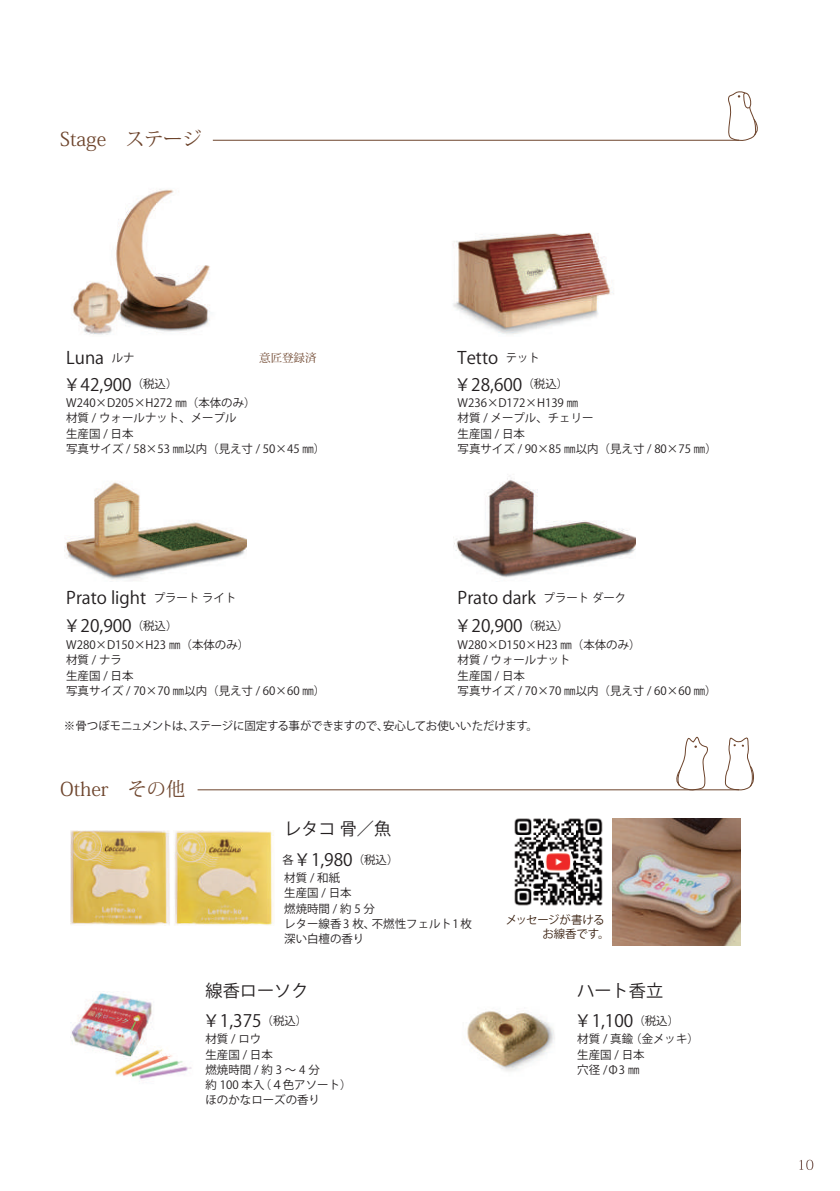
<style>
.page{position:relative;width:840px;height:1191px;background:#fff}
.page>*{position:absolute;margin:0;border:0;box-sizing:border-box;transform-origin:0 0}
.t1{font:19px "Koz Min Pr 6 N";color:#6d442c}
.t2{font:17.2px "Koz Go Pro";color:#231f20}
.t3{font:11.4px/15.2px "Koz Go Pro";color:#231f20}
.t4{font:11.4px "Koz Go Pr 6 N";letter-spacing:-.03em;color:#231f20}
.t5{font:11.4px/13.8px "Koz Go Pr 6 N";letter-spacing:-.015em;color:#3a2111}
.t6{font:11.4px "Koz Min Pr 6 N";color:#6d442c}
.s1{font-size:11.4px}
</style>
<div class="page">
<svg style="left:799px;top:1159px;width:14px;height:11px"></svg>
<img style="left:70px;top:830px;width:100px;height:95px">
<img style="left:173px;top:830px;width:101px;height:95px">
<hr style="left:197px;top:789px;width:542px;height:1px;background:#6d442c">
<svg style="left:674px;top:737px;width:34px;height:54px"></svg>
<hr style="left:213px;top:140px;width:526px;height:1px;background:#6d442c">
<svg style="left:727px;top:91px;width:31px;height:50px"></svg>
<svg style="left:724px;top:738px;width:30px;height:52px"></svg>
<img style="left:70px;top:991px;width:122px;height:88px">
<img style="left:467px;top:1011px;width:88px;height:60px">
<img style="left:72px;top:189px;width:138px;height:146px">
<img style="left:453px;top:232px;width:161px;height:102px">
<img style="left:453px;top:478px;width:182px;height:100px">
<img style="left:64px;top:482px;width:182px;height:98px">
<img style="left:612px;top:818px;width:128px;height:128px">
<img style="left:514px;top:818px;width:89px;height:88px">
<h1 class="t1" style="left:60px;top:129px;width:143px">Stage　ステージ</h1>
<h2 class="t2" style="left:66px;top:346px;width:70px">Luna <span class="s1">ルナ</span></h2>
<p class="t6" style="left:259px;top:351px;width:59px">意匠登録済</p>
<p class="t3" style="left:66px;top:396px;width:261px">W240×D205×H272 ㎜（本体のみ）<br>材質 / ウォールナット、メープル<br>生産国 / 日本<br>写真サイズ / 58×53 ㎜以内（見え寸 / 50×45 ㎜）</p>
<h2 class="t2" style="left:457px;top:346px;width:84px">Tetto <span class="s1">テット</span></h2>
<p class="t3" style="left:457px;top:396px;width:261px">W236×D172×H139 ㎜<br>材質 / メープル、チェリー<br>生産国 / 日本<br>写真サイズ / 90×85 ㎜以内（見え寸 / 80×75 ㎜）</p>
<h2 class="t2" style="left:63px;top:373px;width:116px">￥42,900<span class="s1">（税込）</span></h2>
<h2 class="t2" style="left:454px;top:373px;width:116px">￥28,600<span class="s1">（税込）</span></h2>
<h2 class="t2" style="left:66px;top:587px;width:172px">Prato light <span class="s1">プラート ライト</span></h2>
<p class="t3" style="left:66px;top:637px;width:261px">W280×D150×H23 ㎜（本体のみ）<br>材質 / ナラ<br>生産国 / 日本<br>写真サイズ / 70×70 ㎜以内（見え寸 / 60×60 ㎜）</p>
<h2 class="t2" style="left:457px;top:587px;width:170px">Prato dark <span class="s1">プラート ダーク</span></h2>
<p class="t3" style="left:457px;top:637px;width:261px">W280×D150×H23 ㎜（本体のみ）<br>材質 / ウォールナット<br>生産国 / 日本<br>写真サイズ / 70×70 ㎜以内（見え寸 / 60×60 ㎜）</p>
<h2 class="t2" style="left:63px;top:615px;width:116px">￥20,900<span class="s1">（税込）</span></h2>
<h2 class="t2" style="left:454px;top:615px;width:116px">￥20,900<span class="s1">（税込）</span></h2>
<p class="t4" style="left:64px;top:720px;width:475px">※骨つぼモニュメントは、ステージに固定する事ができますので、安心してお使いいただけます。</p>
<h1 class="t1" style="left:60px;top:779px;width:126px">Other　その他</h1>
<h2 class="t2" style="left:284px;top:817px;width:108px">レタコ 骨／魚</h2>
<p class="t3" style="left:284px;top:870px;width:189px">材質 / 和紙<br>生産国 / 日本<br>燃焼時間/約5分<br>レター線香3 枚、不燃性フェルト1枚深い白檀の香り</p>
<h2 class="t2" style="left:282px;top:848px;width:118px"><span class="s1">各</span>￥1,980<span class="s1">（税込）</span></h2>
<h2 class="t2" style="left:205px;top:979px;width:104px">線香ローソク</h2>
<p class="t3" style="left:205px;top:1032px;width:147px">材質 / ロウ<br>生産国 / 日本<br>燃焼時間/約3～4分<br>約 100 本入（４色アソート）ほのかなローズの香り</p>
<h2 class="t2" style="left:203px;top:1010px;width:106px">￥1,375<span class="s1">（税込）</span></h2>
<p class="t5" style="left:542px;top:913px;width:69px;text-indent:-37px">メッセージが書けるお線香です。</p>
<h2 class="t2" style="left:577px;top:979px;width:87px">ハート香立</h2>
<p class="t3" style="left:577px;top:1032px;width:123px">材質 / 真鍮（金メッキ）生産国 / 日本<br>穴径 /Φ3 ㎜</p>
<h2 class="t2" style="left:574px;top:1010px;width:106px">￥1,100<span class="s1">（税込）</span></h2>
</div>
